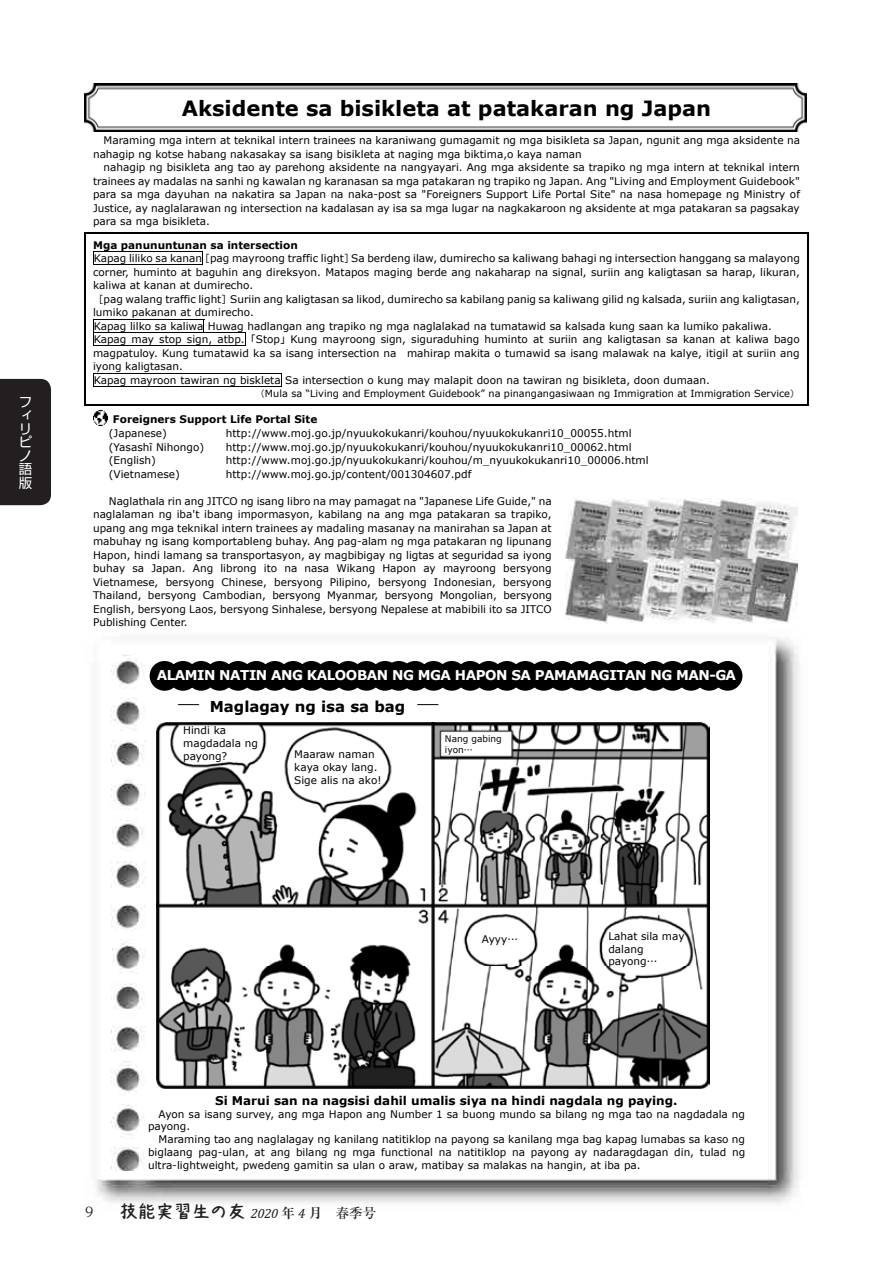
<style>
.page{position:relative;width:893px;height:1263px;background:#fff}
.page>*{position:absolute;margin:0;border:0;box-sizing:border-box;transform-origin:0 0}
.t1{font:700 21px "Verdana";color:#000}
.t2{font:18px "Rii Tegaki N R";color:#231f20}
.t3{font:700 15px "Verdana";color:#000}
.t4{font:700 13.5px "Verdana";letter-spacing:-.035em;color:#fff}
.t5{font:13.5px/13.5px "Shin Go Pro";color:#fff}
.t6{font:700 12px "Verdana";color:#000}
.t7{font:10.5px/13.5px "Verdana";color:#000}
.t8{font:700 10.5px "Verdana";color:#000}
.t9{font:9.75px "Verdana";color:#000}
.t10{font:9px/10.9px "Verdana";color:#000}
.s1{font-weight:700}
.s2{font-family:"MS Gothic"}
.s3{font-family:"VD Logo G Bold P";font-weight:400;font-size:21px}
.s4{font-family:"UD Reimin Pr 6";font-size:13.5px}
.s5{font-family:"Cambria";font-style:italic;font-size:13.5px}
.s6{font-family:"Ryumin Pr 6";font-weight:700;font-size:13.5px}
.s7{font-family:"Ryumin Pr 6";font-weight:500;font-size:13.5px}
</style>
<div class="page">
<img style="left:84px;top:84px;width:722px;height:47px">
<img style="left:96px;top:637px;width:703px;height:568px">
<hr style="left:93px;top:251px;width:110px;height:1px;background:#000">
<svg style="left:93px;top:252px;width:1px;height:12px"></svg>
<hr style="left:93px;top:264px;width:110px;height:1px;background:#000">
<svg style="left:202px;top:252px;width:1px;height:12px"></svg>
<hr style="left:93px;top:319px;width:111px;height:1px;background:#000">
<svg style="left:203px;top:320px;width:1px;height:12px"></svg>
<hr style="left:93px;top:332px;width:152px;height:1px;background:#000">
<svg style="left:93px;top:320px;width:1px;height:25px"></svg>
<hr style="left:93px;top:345px;width:152px;height:1px;background:#000">
<svg style="left:245px;top:332px;width:1px;height:14px"></svg>
<hr style="left:93px;top:373px;width:188px;height:1px;background:#000">
<svg style="left:93px;top:374px;width:1px;height:12px"></svg>
<hr style="left:93px;top:386px;width:188px;height:1px;background:#000">
<svg style="left:281px;top:373px;width:1px;height:14px"></svg>
<hr style="left:84px;top:232px;width:723px;height:2px;background:#000">
<svg style="left:807px;top:232px;width:2px;height:6px"></svg>
<hr style="left:84px;top:238px;width:2px;height:166px;background:#000">
<hr style="left:807px;top:238px;width:2px;height:166px;background:#000">
<img style="left:93px;top:411px;width:15px;height:14px">
<hr style="left:84px;top:404px;width:725px;height:2px;background:#000">
<img style="left:565px;top:499px;width:232px;height:124px">
<div style="left:150px;top:661px;width:29px;height:30px;background:#000;border-radius:50%"></div>
<div style="left:168px;top:661px;width:30px;height:30px;background:#000;border-radius:50%"></div>
<div style="left:186px;top:661px;width:30px;height:30px;background:#000;border-radius:50%"></div>
<div style="left:205px;top:661px;width:29px;height:30px;background:#000;border-radius:50%"></div>
<div style="left:223px;top:661px;width:30px;height:30px;background:#000;border-radius:50%"></div>
<div style="left:241px;top:661px;width:30px;height:30px;background:#000;border-radius:50%"></div>
<div style="left:260px;top:661px;width:30px;height:30px;background:#000;border-radius:50%"></div>
<div style="left:278px;top:661px;width:30px;height:30px;background:#000;border-radius:50%"></div>
<div style="left:297px;top:661px;width:29px;height:30px;background:#000;border-radius:50%"></div>
<div style="left:315px;top:661px;width:30px;height:30px;background:#000;border-radius:50%"></div>
<div style="left:333px;top:661px;width:30px;height:30px;background:#000;border-radius:50%"></div>
<div style="left:352px;top:661px;width:29px;height:30px;background:#000;border-radius:50%"></div>
<div style="left:370px;top:661px;width:30px;height:30px;background:#000;border-radius:50%"></div>
<div style="left:384px;top:661px;width:30px;height:30px;background:#000;border-radius:50%"></div>
<div style="left:400px;top:661px;width:30px;height:30px;background:#000;border-radius:50%"></div>
<div style="left:419px;top:661px;width:29px;height:30px;background:#000;border-radius:50%"></div>
<div style="left:437px;top:661px;width:30px;height:30px;background:#000;border-radius:50%"></div>
<div style="left:455px;top:661px;width:30px;height:30px;background:#000;border-radius:50%"></div>
<div style="left:474px;top:661px;width:29px;height:30px;background:#000;border-radius:50%"></div>
<div style="left:492px;top:661px;width:30px;height:30px;background:#000;border-radius:50%"></div>
<div style="left:510px;top:661px;width:30px;height:30px;background:#000;border-radius:50%"></div>
<div style="left:529px;top:661px;width:30px;height:30px;background:#000;border-radius:50%"></div>
<div style="left:547px;top:661px;width:30px;height:30px;background:#000;border-radius:50%"></div>
<div style="left:566px;top:661px;width:29px;height:30px;background:#000;border-radius:50%"></div>
<div style="left:584px;top:661px;width:30px;height:30px;background:#000;border-radius:50%"></div>
<div style="left:602px;top:661px;width:30px;height:30px;background:#000;border-radius:50%"></div>
<div style="left:621px;top:661px;width:29px;height:30px;background:#000;border-radius:50%"></div>
<div style="left:639px;top:661px;width:30px;height:30px;background:#000;border-radius:50%"></div>
<div style="left:658px;top:661px;width:29px;height:30px;background:#000;border-radius:50%"></div>
<div style="left:676px;top:661px;width:30px;height:30px;background:#000;border-radius:50%"></div>
<div style="left:694px;top:661px;width:30px;height:30px;background:#000;border-radius:50%"></div>
<div style="left:713px;top:661px;width:29px;height:30px;background:#000;border-radius:50%"></div>
<img style="left:157px;top:722px;width:553px;height:366px">
<div style="left:0;top:379px;width:51px;height:126px;background:#231f20"></div>
<p class="t5" style="left:19px;top:393px;width:15px">フィリピノ語版</p>
<h1 class="t1" style="left:182px;top:94px;width:531px">Aksidente sa bisikleta at patakaran ng Japan</h1>
<p class="t7" style="left:93px;top:133px;width:708px;text-indent:10px">Maraming mga intern at teknikal intern trainees na karaniwang gumagamit ng mga bisikleta sa Japan, ngunit ang mga aksidente na nahagip ng kotse habang nakasakay sa isang bisikleta at naging mga biktima,o kaya naman</p>
<p class="t7" style="left:93px;top:160px;width:708px;text-align:justify;text-indent:10px">nahagip ng bisikleta ang tao ay parehong aksidente na nangyayari. Ang mga aksidente sa trapiko ng mga intern at teknikal intern trainees ay madalas na sanhi ng kawalan ng karanasan sa mga patakaran ng trapiko ng Japan. Ang "Living and Employment Guidebook" para sa mga dayuhan na nakatira sa Japan na naka-post sa "Foreigners Support Life Portal Site" na nasa homepage ng Ministry of Justice, ay naglalarawan ng intersection na kadalasan ay isa sa mga lugar na nagkakaroon ng aksidente at mga patakaran sa pagsakay para sa mga bisikleta.</p>
<p class="t7" style="left:93px;top:238px;width:708px"><span class="s1">Mga panununtunan sa intersection<br></span>Kapag liliko sa kanan<span class="s2">［</span>pag mayroong traffic light<span class="s2">］</span>Sa berdeng ilaw, dumirecho sa kaliwang bahagi ng intersection hanggang sa malayong corner, huminto at baguhin ang direksyon. Matapos maging berde ang nakaharap na signal, suriin ang kaligtasan sa harap, likuran, kaliwa at kanan at dumirecho.<br><span class="s2">［</span>pag walang traffic light<span class="s2">］</span>Suriin ang kaligtasan sa likod, dumirecho sa kabilang panig sa kaliwang gilid ng kalsada, suriin ang kaligtasan, lumiko pakanan at dumirecho.<br>Kapag lilko sa kaliwa Huwag hadlangan ang trapiko ng mga naglalakad na tumatawid sa kalsada kung saan ka lumiko pakaliwa.<br>Kapag may stop sign, atbp.<span class="s2">「</span>Stop<span class="s2">」</span>Kung mayroong sign, siguraduhing huminto at suriin ang kaligtasan sa kanan at kaliwa bago magpatuloy. Kung tumatawid ka sa isang intersection na mahirap makita o tumawid sa isang malawak na kalye, itigil at suriin ang iyong kaligtasan.<br>Kapag mayroon tawiran ng biskleta Sa intersection o kung may malapit doon na tawiran ng bisikleta, doon dumaan.</p>
<p class="t9" style="left:255px;top:387px;width:546px"><span class="s2">（</span>Mula sa “Living and Employment Guidebook” na pinangangasiwaan ng Immigration at Immigration Service<span class="s2">）</span></p>
<p class="t8" style="left:113px;top:412px;width:206px">Foreigners Support Life Portal Site</p>
<p class="t7" style="left:109px;top:427px;width:60px">(Japanese)</p>
<p class="t7" style="left:226px;top:427px;width:407px">http://www.moj.go.jp/nyuukokukanri/kouhou/nyuukokukanri10_00055.html</p>
<p class="t7" style="left:109px;top:440px;width:97px">(Yasashī Nihongo)</p>
<p class="t7" style="left:226px;top:440px;width:407px">http://www.moj.go.jp/nyuukokukanri/kouhou/nyuukokukanri10_00062.html</p>
<p class="t7" style="left:109px;top:454px;width:49px">(English)</p>
<p class="t7" style="left:226px;top:454px;width:424px">http://www.moj.go.jp/nyuukokukanri/kouhou/m_nyuukokukanri10_00006.html</p>
<p class="t7" style="left:109px;top:467px;width:73px">(Vietnamese)</p>
<p class="t7" style="left:226px;top:467px;width:247px">http://www.moj.go.jp/content/001304607.pdf</p>
<p class="t7" style="left:93px;top:494px;width:460px;text-align:justify;text-indent:16px">Naglathala rin ang JITCO ng isang libro na may pamagat na "Japanese Life Guide," na naglalaman ng iba't ibang impormasyon, kabilang na ang mga patakaran sa trapiko, upang ang mga teknikal intern trainees ay madaling masanay na manirahan sa Japan at mabuhay ng isang komportableng buhay. Ang pag-alam ng mga patakaran ng lipunang Hapon, hindi lamang sa transportasyon, ay magbibigay ng ligtas at seguridad sa iyong buhay sa Japan. Ang librong ito na nasa Wikang Hapon ay mayroong bersyong Vietnamese, bersyong Chinese, bersyong Pilipino, bersyong Indonesian, bersyong Thailand, bersyong Cambodian, bersyong Myanmar, bersyong Mongolian, bersyong English, bersyong Laos, bersyong Sinhalese, bersyong Nepalese at mabibili ito sa JITCO Publishing Center.</p>
<p class="t4" style="left:157px;top:665px;width:581px">ALAMIN NATIN ANG KALOOBAN NG MGA HAPON SA PAMAMAGITAN NG MAN-GA</p>
<h3 class="t3" style="left:178px;top:696px;width:262px"><span class="s3">―</span> Maglagay ng isa sa bag <span class="s3">―</span></h3>
<p class="t7" style="left:183px;top:724px;width:76px;line-height:12.8px">Hindi ka magdadala ng payong?</p>
<p class="t7" style="left:294px;top:748px;width:89px;line-height:12.8px">Maaraw naman kaya okay lang.<br>Sige alis na ako!</p>
<p class="t10" style="left:445px;top:733px;width:58px">Nang gabing iyon<span class="s2">…</span></p>
<p class="t7" style="left:482px;top:932px;width:38px">Ayyy<span class="s2">…</span></p>
<p class="t7" style="left:608px;top:930px;width:78px;line-height:12.8px">Lahat sila may dalang payong<span class="s2">…</span></p>
<p class="t6" style="left:215px;top:1092px;width:464px">Si Marui san na nagsisi dahil umalis siya na hindi nagdala ng paying.</p>
<p class="t7" style="left:148px;top:1107px;width:598px;line-height:12.8px;text-indent:10px">Ayon sa isang survey, ang mga Hapon ang Number 1 sa buong mundo sa bilang ng mga tao na nagdadala ng payong.</p>
<p class="t7" style="left:148px;top:1133px;width:599px;line-height:12.8px;text-align:justify;text-indent:10px">Maraming tao ang naglalagay ng kanilang natitiklop na payong sa kanilang mga bag kapag lumabas sa kaso ng biglaang pag-ulan, at ang bilang ng mga functional na natitiklop na payong ay nadaragdagan din, tulad ng ultra-lightweight, pwedeng gamitin sa ulan o araw, matibay sa malakas na hangin, at iba pa.</p>
<h2 class="t2" style="left:85px;top:1202px;width:293px"><span class="s4">9　　</span>技能実習生の友 <span class="s5">2020</span> <span class="s6">年</span> <span class="s5">4</span> <span class="s6">月</span> <span class="s7">春季号</span></h2>
</div>
